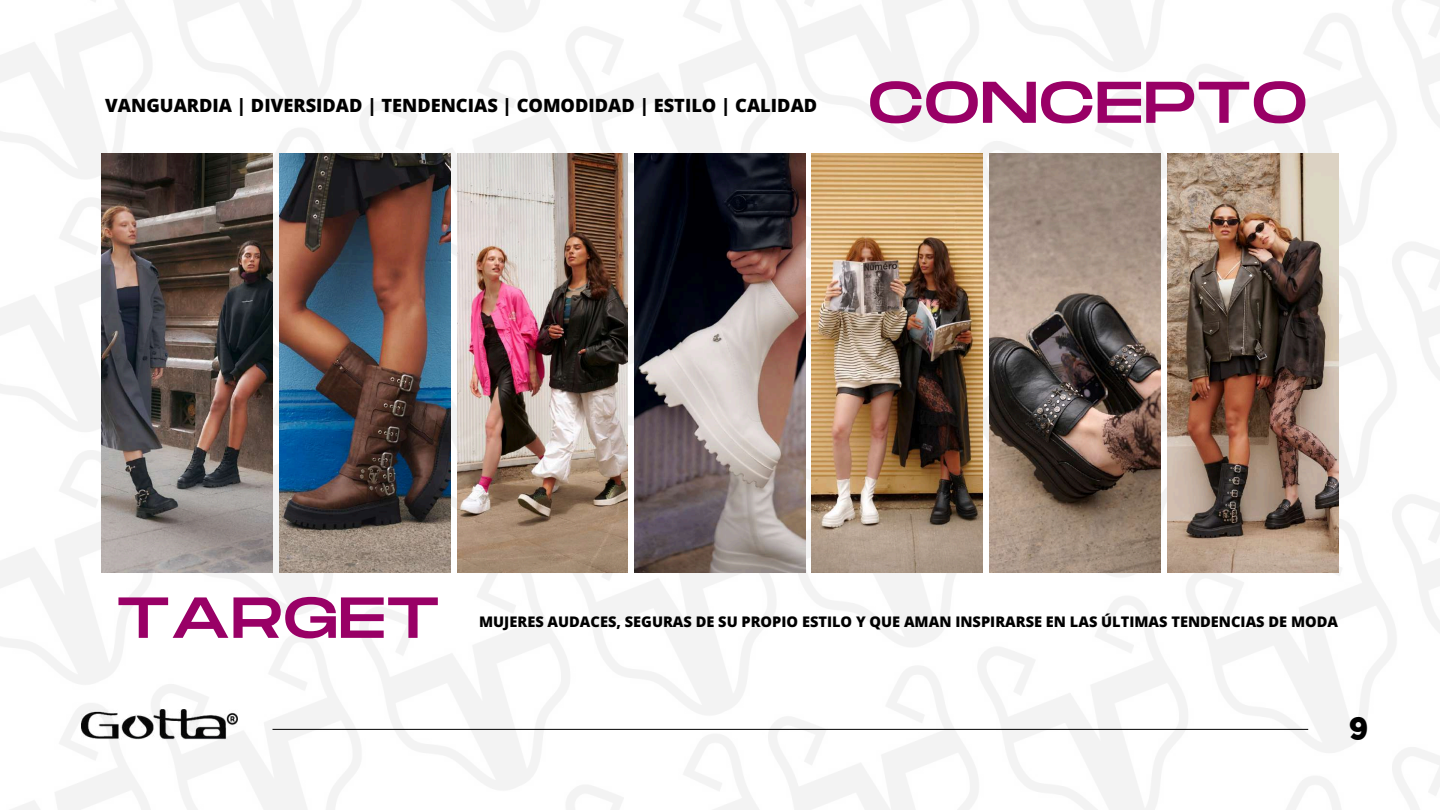
<style>
.page{position:relative;width:1440px;height:810px;background:#fff}
.page>*{position:absolute;margin:0;border:0;box-sizing:border-box;transform-origin:0 0}
.t1{font:58.7px "Monument Extended";color:#906}
.t2{font:57.7px "Monument Extended";color:#906}
.t3{font:800 32px "Raleway";color:#000}
.t4{font:800 18.2px "Open Sans";color:#000}
.t5{font:800 14.6px "Open Sans";color:#000}
</style>
<div class="page">
<img style="left:0;top:0;width:1440px;height:810px">
<img style="left:102px;top:154px;width:171px;height:418px">
<img style="left:279px;top:154px;width:171px;height:418px">
<img style="left:457px;top:154px;width:170px;height:418px">
<img style="left:634px;top:154px;width:171px;height:418px">
<img style="left:812px;top:154px;width:171px;height:418px">
<img style="left:990px;top:154px;width:171px;height:418px">
<img style="left:1167px;top:154px;width:171px;height:418px">
<hr style="left:273px;top:729px;width:1035px;height:1px;background:#000">
<img style="left:81px;top:710px;width:157px;height:30px">
<p class="t4" style="left:105px;top:92px;width:714px">VANGUARDIA | DIVERSIDAD | TENDENCIAS | COMODIDAD | ESTILO | CALIDAD</p>
<h1 class="t1" style="left:868px;top:70px;width:441px">CONCEPTO</h1>
<h2 class="t2" style="left:116px;top:586px;width:325px">TARGET</h2>
<p class="t5" style="left:479px;top:611px;width:860px">MUJERES AUDACES, SEGURAS DE SU PROPIO ESTILO Y QUE AMAN INSPIRARSE EN LAS ÚLTIMAS TENDENCIAS DE MODA</p>
<h3 class="t3" style="left:1349px;top:705px;width:20px">9</h3>
</div>
